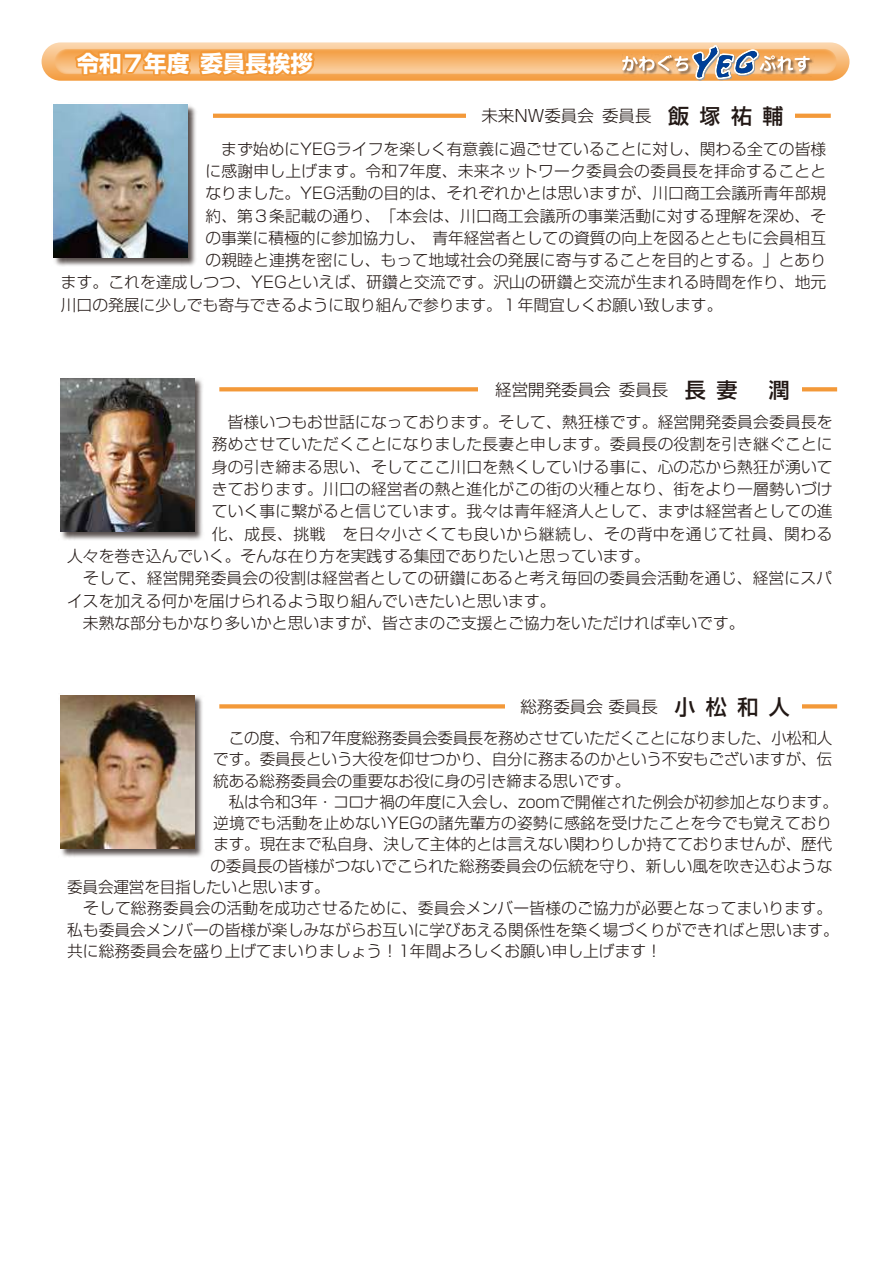
<style>
.page{position:relative;width:895px;height:1263px;background:#fff}
.page>*{position:absolute;margin:0;border:0;box-sizing:border-box;transform-origin:0 0}
.t1{font:700 22.5px "Shin Go Pro";color:#fff}
.t2{font:500 21px "Shin Go Pro";color:#221815}
.t3{font:300 16.5px "Shin Go Pro";color:#221815}
.t4{font:300 15.75px "Shin Go Pro";letter-spacing:.005em;color:#221815}
.t5{font:300 15.75px "Shin Go Pro";letter-spacing:-.015em;color:#221815}
.t6{font:300 15.75px "Shin Go Pro";letter-spacing:.04em;color:#221815}
.s1{font-weight:500;font-size:21px}
</style>
<div class="page">
<svg style="left:219px;top:387px;width:618px;height:4px"></svg>
<div style="left:478px;top:385px;width:323px;height:10px;background:#fff"></div>
<img style="left:60px;top:378px;width:143px;height:162px">
<img style="left:60px;top:378px;width:134px;height:153px">
<div style="left:42px;top:42px;width:807px;height:39px;background:linear-gradient(to bottom,#fbd8b2,#f39b3e);border-radius:19px"></div>
<svg style="left:54px;top:49px;width:783px;height:25px"></svg>
<svg style="left:71px;top:45px;width:248px;height:35px"></svg>
<img style="left:621px;top:54px;width:194px;height:23px">
<svg style="left:622px;top:42px;width:188px;height:39px"></svg>
<svg style="left:219px;top:704px;width:618px;height:4px"></svg>
<div style="left:505px;top:702px;width:296px;height:10px;background:#fff"></div>
<img style="left:60px;top:695px;width:143px;height:162px">
<img style="left:60px;top:695px;width:134px;height:153px">
<svg style="left:213px;top:114px;width:618px;height:4px"></svg>
<div style="left:467px;top:111px;width:328px;height:10px;background:#fff"></div>
<img style="left:53px;top:104px;width:143px;height:162px">
<img style="left:54px;top:105px;width:134px;height:153px">
<h1 class="t1" style="left:77px;top:45px;width:238px">令和７年度委員長挨拶</h1>
<p class="t3" style="left:481px;top:103px;width:304px">未来NW委員会　委員長　<span class="s1">飯塚祐輔</span></p>
<p class="t4" style="left:205px;top:136px;width:622px">　まず始めにYEGライフを楽しく有意義に過ごせていることに対し、関わる全ての皆様</p>
<p class="t4" style="left:205px;top:158px;width:622px">に感謝申し上げます。令和7年度、未来ネットワーク委員会の委員長を拝命することと</p>
<p class="t4" style="left:205px;top:180px;width:622px">なりました。YEG活動の目的は、それぞれかとは思いますが、川口商工会議所青年部規</p>
<p class="t4" style="left:205px;top:203px;width:622px">約、第３条記載の通り、「本会は、川口商工会議所の事業活動に対する理解を深め、そ</p>
<p class="t4" style="left:205px;top:225px;width:622px">の事業に積極的に参加協力し、 青年経営者としての資質の向上を図るとともに会員相互</p>
<p class="t4" style="left:205px;top:247px;width:622px">の親睦と連携を密にし、もって地域社会の発展に寄与することを目的とする。」とあり</p>
<p class="t4" style="left:61px;top:270px;width:767px">ます。これを達成しつつ、YEGといえば、研鑽と交流です。沢山の研鑽と交流が生まれる時間を作り、地元</p>
<p class="t4" style="left:61px;top:292px;width:663px">川口の発展に少しでも寄与できるように取り組んで参ります。１年間宜しくお願い致します。</p>
<p class="t3" style="left:495px;top:376px;width:244px">経営開発委員会　委員長　<span class="s1">長妻</span></p>
<h2 class="t2" style="left:769px;top:372px;width:22px">潤</h2>
<p class="t4" style="left:212px;top:409px;width:622px">　皆様いつもお世話になっております。そして、熱狂様です。経営開発委員会委員長を</p>
<p class="t4" style="left:212px;top:431px;width:622px">務めさせていただくことになりました長妻と申します。委員長の役割を引き継ぐことに</p>
<p class="t4" style="left:212px;top:454px;width:622px">身の引き締まる思い、そしてここ川口を熱くしていける事に、心の芯から熱狂が湧いて</p>
<p class="t4" style="left:212px;top:476px;width:622px">きております。川口の経営者の熱と進化がこの街の火種となり、街をより一層勢いづけ</p>
<p class="t4" style="left:212px;top:498px;width:622px">ていく事に繋がると信じています。我々は青年経済人として、まずは経営者としての進</p>
<p class="t6" style="left:212px;top:521px;width:622px">化、成長、挑戦　を日々小さくても良いから継続し、その背中を通じて社員、関わる</p>
<p class="t4" style="left:67px;top:543px;width:584px">人々を巻き込んでいく。そんな在り方を実践する集団でありたいと思っています。</p>
<p class="t4" style="left:67px;top:565px;width:766px">　そして、経営開発委員会の役割は経営者としての研鑽にあると考え毎回の委員会活動を通じ、経営にスパ</p>
<p class="t4" style="left:67px;top:588px;width:490px">イスを加える何かを届けられるよう取り組んでいきたいと思います。</p>
<p class="t4" style="left:83px;top:610px;width:663px">未熟な部分もかなり多いかと思いますが、皆さまのご支援とご協力をいただければ幸いです。</p>
<p class="t3" style="left:520px;top:693px;width:271px">総務委員会 委員長　<span class="s1">小松和人</span></p>
<p class="t5" style="left:229px;top:725px;width:605px">この度、令和7年度総務委員会委員長を務めさせていただくことになりました、小松和人</p>
<p class="t4" style="left:213px;top:746px;width:620px">です。委員長という大役を仰せつかり、自分に務まるのかという不安もございますが、伝</p>
<p class="t4" style="left:213px;top:768px;width:418px">統ある総務委員会の重要なお役に身の引き締まる思いです。</p>
<p class="t4" style="left:213px;top:789px;width:626px">　私は令和3年・コロナ禍の年度に入会し、zoomで開催された例会が初参加となります。</p>
<p class="t4" style="left:213px;top:810px;width:620px">逆境でも活動を止めないYEGの諸先輩方の姿勢に感銘を受けたことを今でも覚えており</p>
<p class="t4" style="left:213px;top:831px;width:620px">ます。現在まで私自身、決して主体的とは言えない関わりしか持てておりませんが、歴代</p>
<p class="t4" style="left:210px;top:853px;width:623px">の委員長の皆様がつないでこられた総務委員会の伝統を守り、新しい風を吹き込むような</p>
<p class="t4" style="left:67px;top:874px;width:264px">委員会運営を目指したいと思います。</p>
<p class="t4" style="left:67px;top:895px;width:766px">　そして総務委員会の活動を成功させるために、委員会メンバー皆様のご協力が必要となってまいります。</p>
<p class="t4" style="left:67px;top:916px;width:773px">私も委員会メンバーの皆様が楽しみながらお互いに学びあえる関係性を築く場づくりができればと思います。</p>
<p class="t4" style="left:67px;top:938px;width:596px">共に総務委員会を盛り上げてまいりましょう！1年間よろしくお願い申し上げます！</p>
</div>
